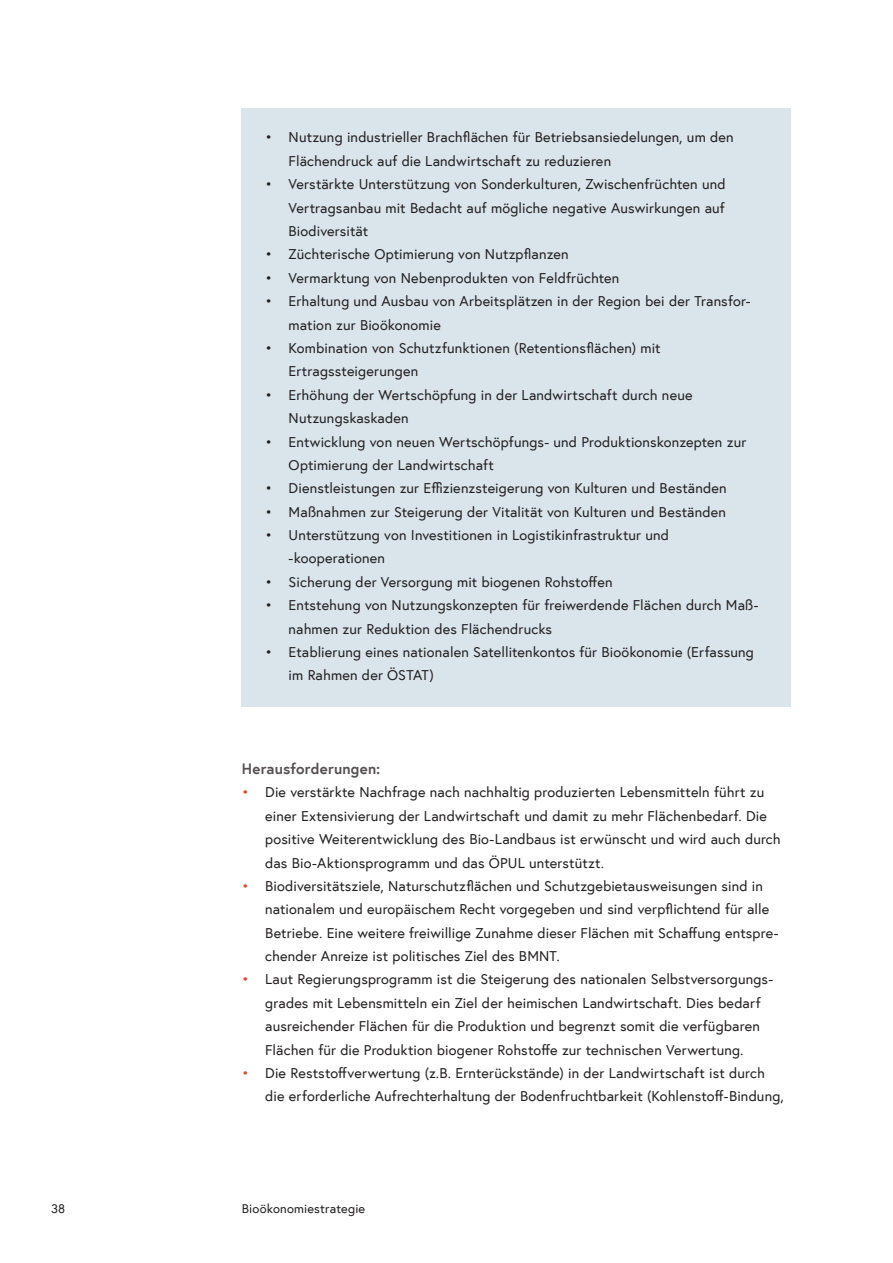
<style>
.page{position:relative;width:893px;height:1263px;background:#fff}
.page>*{position:absolute;margin:0;border:0;box-sizing:border-box;transform-origin:0 0}
.t1{font:700 15px "Europa Austria";letter-spacing:.015em;color:#554f50}
.t2{font:14.4px/23.4px "Europa Austria";letter-spacing:.01em;color:#221f20}
.t3{font:12.75px "Europa Austria";letter-spacing:.015em;color:#221f20}
.s1{color:#e84329}
</style>
<div class="page">
<div style="left:242px;top:108px;width:549px;height:84px;background:#dae5eb"></div>
<div style="left:242px;top:155px;width:549px;height:108px;background:#dae5eb"></div>
<div style="left:242px;top:248px;width:549px;height:61px;background:#dae5eb"></div>
<div style="left:242px;top:271px;width:549px;height:85px;background:#dae5eb"></div>
<div style="left:242px;top:318px;width:549px;height:85px;background:#dae5eb"></div>
<div style="left:242px;top:365px;width:549px;height:85px;background:#dae5eb"></div>
<div style="left:242px;top:412px;width:549px;height:84px;background:#dae5eb"></div>
<div style="left:242px;top:482px;width:549px;height:61px;background:#dae5eb"></div>
<div style="left:242px;top:505px;width:549px;height:85px;background:#dae5eb"></div>
<div style="left:242px;top:576px;width:549px;height:84px;background:#dae5eb"></div>
<div style="left:242px;top:622px;width:549px;height:85px;background:#dae5eb"></div>
<p class="t2" style="left:289px;top:125px;width:447px;text-indent:-23px">• Nutzung industrieller Brachflächen für Betriebsansiedelungen, um den<br>Flächendruck auf die Landwirtschaft zu reduzieren</p>
<p class="t2" style="left:289px;top:172px;width:439px;text-align:justify;text-indent:-23px">• Verstärkte Unterstützung von Sonderkulturen, Zwischenfrüchten und Vertragsanbau mit Bedacht auf mögliche negative Auswirkungen auf Biodiversität</p>
<p class="t2" style="left:265px;top:242px;width:305px">• Züchterische Optimierung von Nutzpflanzen</p>
<p class="t2" style="left:265px;top:266px;width:356px">• Vermarktung von Nebenprodukten von Feldfrüchten</p>
<p class="t2" style="left:289px;top:289px;width:463px;text-indent:-23px">• Erhaltung und Ausbau von Arbeitsplätzen in der Region bei der Transfor&shy;mation zur Bioökonomie</p>
<p class="t2" style="left:289px;top:336px;width:373px;text-indent:-23px">• Kombination von Schutzfunktionen (Retentionsflächen) mit<br>Ertragssteigerungen</p>
<p class="t2" style="left:289px;top:383px;width:405px;text-indent:-23px">• Erhöhung der Wertschöpfung in der Landwirtschaft durch neue<br>Nutzungskaskaden</p>
<p class="t2" style="left:289px;top:429px;width:459px;text-indent:-23px">• Entwicklung von neuen Wertschöpfungs- und Produktionskonzepten zur<br>Optimierung der Landwirtschaft</p>
<p class="t2" style="left:265px;top:476px;width:463px">• Dienstleistungen zur Effizienzsteigerung von Kulturen und Beständen</p>
<p class="t2" style="left:265px;top:500px;width:462px">• Maßnahmen zur Steigerung der Vitalität von Kulturen und Beständen</p>
<p class="t2" style="left:289px;top:523px;width:382px;text-indent:-23px">• Unterstützung von Investitionen in Logistikinfrastruktur und -kooperationen</p>
<p class="t2" style="left:265px;top:570px;width:349px">• Sicherung der Versorgung mit biogenen Rohstoffen</p>
<p class="t2" style="left:289px;top:593px;width:472px;text-indent:-23px">• Entstehung von Nutzungskonzepten für freiwerdende Flächen durch Maß&shy;nahmen zur Reduktion des Flächendrucks</p>
<p class="t2" style="left:289px;top:640px;width:467px;text-indent:-23px">• Etablierung eines nationalen Satellitenkontos für Bioökonomie (Erfassung im Rahmen der ÖSTAT)</p>
<p class="t1" style="left:242px;top:758px;width:140px">Herausforderungen:</p>
<p class="t2" style="left:265px;top:780px;width:517px;text-indent:-23px"><span class="s1">•</span> Die verstärkte Nachfrage nach nachhaltig produzierten Lebensmitteln führt zu einer Extensivierung der Landwirtschaft und damit zu mehr Flächenbedarf. Die positive Weiterentwicklung des Bio-Landbaus ist erwünscht und wird auch durch das Bio-Aktionsprogramm und das ÖPUL unterstützt.</p>
<p class="t2" style="left:265px;top:874px;width:515px;text-indent:-23px"><span class="s1">•</span> Biodiversitätsziele, Naturschutzflächen und Schutzgebietausweisungen sind in nationalem und europäischem Recht vorgegeben und sind verpflichtend für alle Betriebe. Eine weitere freiwillige Zunahme dieser Flächen mit Schaffung entspre&shy;chender Anreize ist politisches Ziel des BMNT.</p>
<p class="t2" style="left:265px;top:967px;width:509px;text-indent:-23px"><span class="s1">•</span> Laut Regierungsprogramm ist die Steigerung des nationalen Selbstversorgungs&shy;grades mit Lebensmitteln ein Ziel der heimischen Landwirtschaft. Dies bedarf ausreichender Flächen für die Produktion und begrenzt somit die verfügbaren Flächen für die Produktion biogener Rohstoffe zur technischen Verwertung.</p>
<p class="t2" style="left:265px;top:1061px;width:520px;text-indent:-23px"><span class="s1">•</span> Die Reststoffverwertung (z.B. Ernterückstände) in der Landwirtschaft ist durch die erforderliche Aufrechterhaltung der Bodenfruchtbarkeit (Kohlenstoff-Bindung,</p>
<p class="t3" style="left:51px;top:1200px;width:16px">38</p>
<p class="t3" style="left:242px;top:1200px;width:125px">Bioökonomiestrategie</p>
</div>
